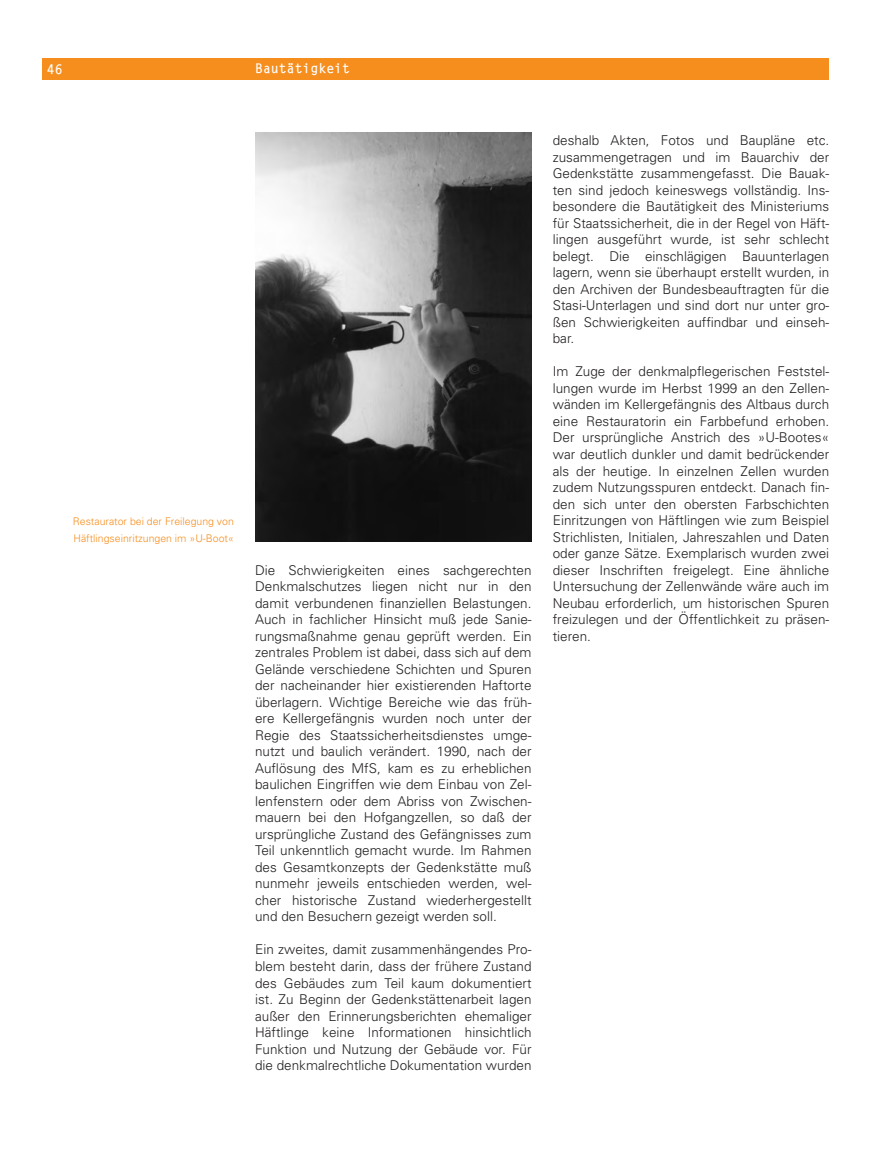
<style>
.page{position:relative;width:893px;height:1149px;background:#fff}
.page>*{position:absolute;margin:0;border:0;box-sizing:border-box;transform-origin:0 0}
.t1{font:300 13.5px/16.5px "Univers";color:#231f20;text-align:justify}
.t2{font:800 13.2px "Letter Gothic EB";color:#fff}
.t3{font:300 10.5px/16.5px "Univers";color:#f68e1e}
</style>
<div class="page">
<div style="left:43px;top:58px;width:786px;height:22px;background:#f68e1e"></div>
<img style="left:255px;top:133px;width:276px;height:408px">
<p class="t2" style="left:47px;top:64px;width:17px">46</p>
<p class="t2" style="left:255px;top:63px;width:97px">Bautätigkeit</p>
<p class="t3" style="left:73px;top:514px;width:163px">Restaurator bei der Freilegung von<br>Häftlingseinritzungen im »U-Boot«</p>
<p class="t1" style="left:255px;top:562px;width:278px">Die Schwierigkeiten eines sachgerechten Denkmalschutzes liegen nicht nur in den damit verbundenen finanziellen Belastungen.<br>Auch in fachlicher Hinsicht muß jede Sanie&shy;rungsmaßnahme genau geprüft werden. Ein zentrales Problem ist dabei, dass sich auf dem Gelände verschiedene Schichten und Spuren der nacheinander hier existierenden Haftorte überlagern. Wichtige Bereiche wie das früh&shy;ere Kellergefängnis wurden noch unter der Regie des Staatssicherheitsdienstes umge&shy;nutzt und baulich verändert. 1990, nach der Auflösung des MfS, kam es zu erheblichen baulichen Eingriffen wie dem Einbau von Zel&shy;lenfenstern oder dem Abriss von Zwischen&shy;mauern bei den Hofgangzellen, so daß der ursprüngliche Zustand des Gefängnisses zum Teil unkenntlich gemacht wurde. Im Rahmen des Gesamtkonzepts der Gedenkstätte muß nunmehr jeweils entschieden werden, wel&shy;cher historische Zustand wiederhergestellt und den Besuchern gezeigt werden soll.</p>
<p class="t1" style="left:255px;top:942px;width:278px">Ein zweites, damit zusammenhängendes Pro&shy;blem besteht darin, dass der frühere Zustand des Gebäudes zum Teil kaum dokumentiert ist. Zu Beginn der Gedenkstättenarbeit lagen außer den Erinnerungsberichten ehemaliger Häftlinge keine Informationen hinsichtlich Funktion und Nutzung der Gebäude vor. Für die denkmalrechtliche Dokumentation wurden</p>
<p class="t1" style="left:553px;top:133px;width:278px">deshalb Akten, Fotos und Baupläne etc. zusammengetragen und im Bauarchiv der Gedenkstätte zusammengefasst. Die Bauak&shy;ten sind jedoch keineswegs vollständig. Ins&shy;besondere die Bautätigkeit des Ministeriums für Staatssicherheit, die in der Regel von Häft&shy;lingen ausgeführt wurde, ist sehr schlecht belegt. Die einschlägigen Bauunterlagen lagern, wenn sie überhaupt erstellt wurden, in den Archiven der Bundesbeauftragten für die Stasi-Unterlagen und sind dort nur unter gro&shy;ßen Schwierigkeiten auffindbar und einseh&shy;bar.</p>
<p class="t1" style="left:553px;top:364px;width:278px">Im Zuge der denkmalpflegerischen Feststel&shy;lungen wurde im Herbst 1999 an den Zellen&shy;wänden im Kellergefängnis des Altbaus durch eine Restauratorin ein Farbbefund erhoben.<br>Der ursprüngliche Anstrich des »U-Bootes« war deutlich dunkler und damit bedrückender als der heutige. In einzelnen Zellen wurden zudem Nutzungsspuren entdeckt. Danach fin&shy;den sich unter den obersten Farbschichten Einritzungen von Häftlingen wie zum Beispiel Strichlisten, Initialen, Jahreszahlen und Daten oder ganze Sätze. Exemplarisch wurden zwei dieser Inschriften freigelegt. Eine ähnliche Untersuchung der Zellenwände wäre auch im Neubau erforderlich, um historischen Spuren freizulegen und der Öffentlichkeit zu präsen&shy;tieren.</p>
</div>
